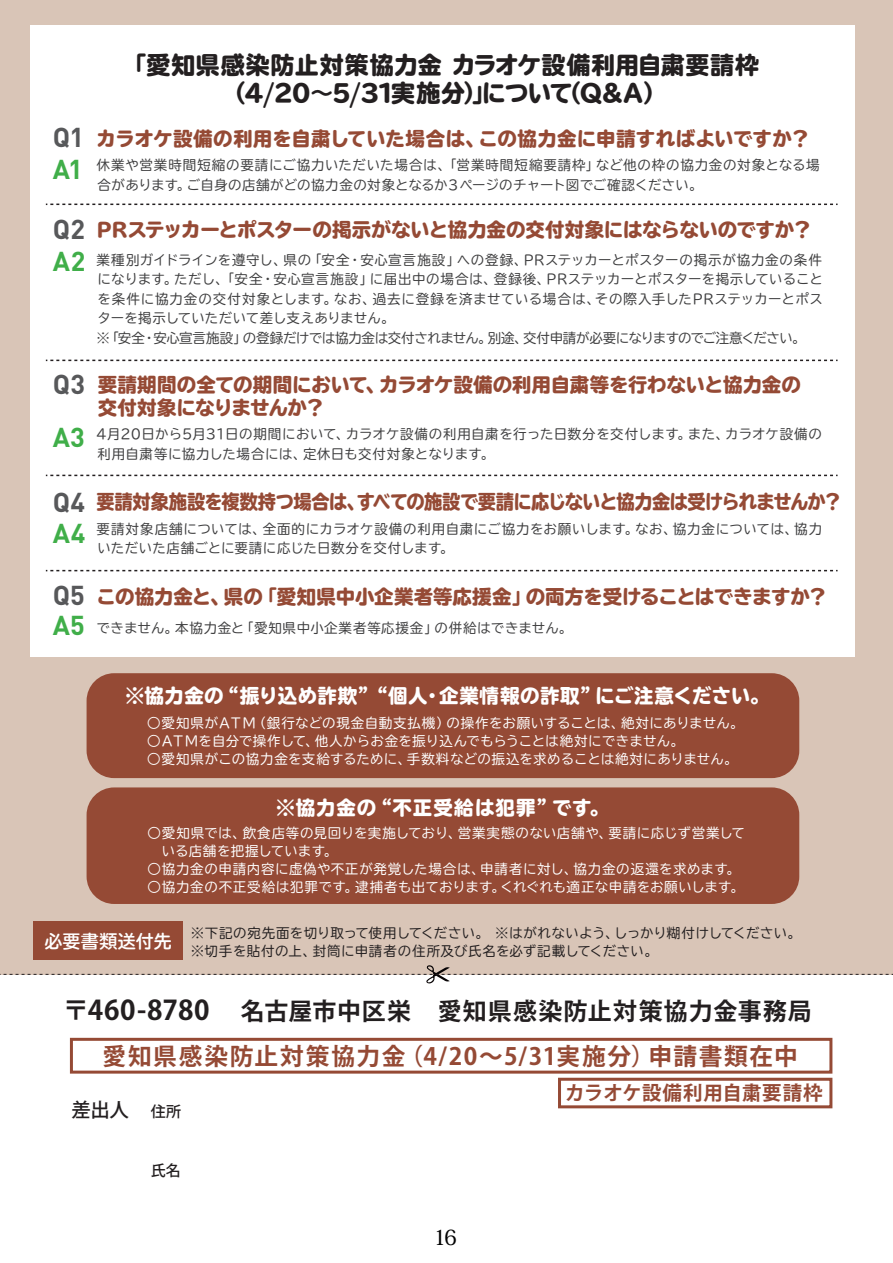
<style>
.page{position:relative;width:893px;height:1263px;background:#fff}
.page>*{position:absolute;margin:0;border:0;box-sizing:border-box;transform-origin:0 0}
.t1{font:700 27px "DIN";letter-spacing:.005em;color:#40ae49}
.t2{font:700 27px "DIN";letter-spacing:.005em;color:#57585a}
.t3{font:800 24px/28.8px "TBUDR Go Std";letter-spacing:.015em;color:#231f20;text-align:center}
.t4{font:700 24px "Koz Go Pr 6 N";letter-spacing:.035em;color:#231f20}
.t5{font:700 23.7px "Koz Go Pr 6 N";letter-spacing:.07em;color:#954a35}
.t6{font:500 21px "Koz Min Pr 6 N";color:#030303}
.t7{font:800 19.5px/23.4px "TBUDR Go Std";letter-spacing:-.015em;color:#954a35}
.t8{font:800 19.5px "TBUDR Go Std";letter-spacing:-.035em;color:#954a35;scale:.94 1}
.t9{font:800 19.5px "TBUDR Go Std";letter-spacing:.01em;color:#954a35}
.t10{font:800 19.5px "TBUDR Go Std";letter-spacing:.03em;color:#fff}
.t11{font:800 19.5px "TBUDR Go Std";letter-spacing:.05em;color:#fff}
.t12{font:700 19.5px "Koz Go Pr 6 N";letter-spacing:.03em;color:#954a35}
.t13{font:500 19.5px "Koz Go Pr 6 N";color:#231f20}
.t14{font:700 18px "TBUDR Go Std";letter-spacing:.015em;color:#fff}
.t15{font:500 15px "Koz Go Pr 6 N";color:#231f20}
.t16{font:13.5px/19.5px "TBUDR Go Std";letter-spacing:.03em;color:#3e3e3f}
.t17{font:13.5px/18px "TBUDR Go Std";letter-spacing:.03em;color:#fff}
.t18{font:13.5px/18px "TBUDR Go Std";letter-spacing:.02em;color:#231f20}
.t19{font:13.5px "TBUDR Go Std";letter-spacing:.01em;color:#fff}
.s1{font-family:"DIN";font-weight:700;font-size:27px;color:#57585a}
.s2{font-size:27px}
</style>
<div class="page">
<div style="left:0;top:0;width:893px;height:974px;background:#d9c5b7"></div>
<div style="left:34px;top:922px;width:149px;height:38px;background:#954a35"></div>
<div style="left:30px;top:25px;width:825px;height:632px;background:#fff"></div>
<div style="left:87px;top:787px;width:712px;height:117px;background:#954a35;border-radius:28px"></div>
<div style="left:87px;top:673px;width:712px;height:105px;background:#954a35;border-radius:28px"></div>
<div style="left:70px;top:1038px;width:762px;height:35px;border:3px solid #954a35"></div>
<div style="left:558px;top:1078px;width:274px;height:30px;border:3px solid #954a35"></div>
<svg style="left:46px;top:570px;width:792px;height:1px"></svg>
<svg style="left:46px;top:360px;width:792px;height:1px"></svg>
<svg style="left:46px;top:475px;width:792px;height:1px"></svg>
<svg style="left:46px;top:204px;width:792px;height:1px"></svg>
<svg style="left:0;top:965px;width:893px;height:19px"></svg>
<h2 class="t3" style="left:123px;top:51px;width:638px">「愛知県感染防止対策協力金 カラオケ設備利用自粛要請枠（4/20～5/31実施分）」について（Ｑ＆Ａ）</h2>
<h3 class="t9" style="left:53px;top:127px;width:758px"><span class="s1">Q1</span> カラオケ設備の利用を自粛していた場合は、この協力金に申請すればよいですか？</h3>
<h1 class="t1" style="left:53px;top:151px;width:31px">A1</h1>
<p class="t16" style="left:97px;top:155px;width:724px">休業や営業時間短縮の要請にご協力いただいた場合は、「営業時間短縮要請枠」など他の枠の協力金の対象となる場合があります。ご自身の店舗がどの協力金の対象となるか３ぺージのチャート図でご確認ください。</p>
<h1 class="t2" style="left:53px;top:212px;width:34px">Q2</h1>
<h1 class="t1" style="left:53px;top:243px;width:34px">A2</h1>
<h1 class="t2" style="left:53px;top:367px;width:34px">Q3</h1>
<h1 class="t1" style="left:53px;top:420px;width:34px">A3</h1>
<h3 class="t7" style="left:97px;top:218px;width:717px">PRステッカーとポスターの掲示がないと協力金の交付対象にはならないのですか？</h3>
<p class="t16" style="left:97px;top:250px;width:728px">業種別ガイドラインを遵守し、県の「安全・安心宣言施設」への登録、PRステッカーとポスターの掲示が協力金の条件になります。ただし、「安全・安心宣言施設」に届出中の場合は、登録後、PRステッカーとポスターを掲示していることを条件に協力金の交付対象とします。なお、過去に登録を済ませている場合は、その際入手したPRステッカーとポスターを掲示していただいて差し支えありません。<br>※「安全・安心宣言施設」の登録だけでは協力金は交付されません。別途、交付申請が必要になりますのでご注意ください。</p>
<h3 class="t7" style="left:98px;top:373px;width:704px">要請期間の全ての期間において、カラオケ設備の利用自粛等を行わないと協力金の交付対象になりませんか？</h3>
<p class="t16" style="left:97px;top:424px;width:727px">4月20日から5月31日の期間において、カラオケ設備の利用自粛を行った日数分を交付します。また、カラオケ設備の利用自粛等に協力した場合には、定休日も交付対象となります。</p>
<h1 class="t2" style="left:53px;top:484px;width:34px">Q4</h1>
<h1 class="t1" style="left:53px;top:515px;width:34px">A4</h1>
<h3 class="t8" style="left:97px;top:490px;width:794px">要請対象施設を複数持つ場合は、すべての施設で要請に応じないと協力金は受けられませんか？</h3>
<p class="t16" style="left:97px;top:519px;width:727px">要請対象店舗については、全面的にカラオケ設備の利用自粛にご協力をお願いします。なお、協力金については、協力いただいた店舗ごとに要請に応じた日数分を交付します。</p>
<h1 class="t2" style="left:53px;top:578px;width:34px">Q5</h1>
<h1 class="t1" style="left:53px;top:608px;width:33px">A5</h1>
<h3 class="t7" style="left:97px;top:585px;width:732px">この協力金と、県の「愛知県中小企業者等応援金」の両方を受けることはできますか？</h3>
<p class="t16" style="left:97px;top:618px;width:477px">できません。本協力金と「愛知県中小企業者等応援金」の併給はできません。</p>
<h3 class="t10" style="left:125px;top:685px;width:646px">※協力金の“振り込め詐欺”“個人・企業情報の詐取”にご注意ください。</h3>
<p class="t17" style="left:147px;top:714px;width:598px">○愛知県がＡＴＭ（銀行などの現金自動支払機）の操作をお願いすることは、絶対にありません。</p>
<p class="t19" style="left:147px;top:730px;width:538px">○ＡＴＭを自分で操作して、他人からお金を振り込んでもらうことは絶対にできません。</p>
<p class="t17" style="left:147px;top:750px;width:592px">○愛知県がこの協力金を支給するために、手数料などの振込を求めることは絶対にありません。</p>
<h3 class="t11" style="left:276px;top:797px;width:335px">※協力金の“不正受給は犯罪”です。</h3>
<p class="t17" style="left:148px;top:824px;width:599px">○愛知県では、飲食店等の見回りを実施しており、営業実態のない店舗や、要請に応じず営業して　いる店舗を把握しています。</p>
<p class="t17" style="left:148px;top:860px;width:594px">○協力金の申請内容に虚偽や不正が発覚した場合は、申請者に対し、協力金の返還を求めます。</p>
<p class="t17" style="left:148px;top:878px;width:598px">○協力金の不正受給は犯罪です。逮捕者も出ております。くれぐれも適正な申請をお願いします。</p>
<h3 class="t14" style="left:44px;top:927px;width:129px">必要書類送付先</h3>
<p class="t18" style="left:191px;top:923px;width:612px">※下記の宛先面を切り取って使用してください。 ※はがれないよう、しっかり糊付けしてください。※切手を貼付の上、封筒に申請者の住所及び氏名を必ず記載してください。</p>
<h2 class="t4" style="left:62px;top:997px;width:751px"><span class="s2">〒460-8780</span> 名古屋市中区栄　愛知県感染防止対策協力金事務局</h2>
<h3 class="t5" style="left:103px;top:1043px;width:697px">愛知県感染防止対策協力金（4/20～5/31実施分）申請書類在中</h3>
<h3 class="t13" style="left:72px;top:1099px;width:59px">差出人</h3>
<p class="t15" style="left:151px;top:1103px;width:32px">住所</p>
<p class="t15" style="left:151px;top:1162px;width:31px">氏名</p>
<h3 class="t6" style="left:433px;top:1226px;width:25px">16</h3>
<h3 class="t12" style="left:565px;top:1082px;width:259px">カラオケ設備利用自粛要請枠</h3>
</div>
